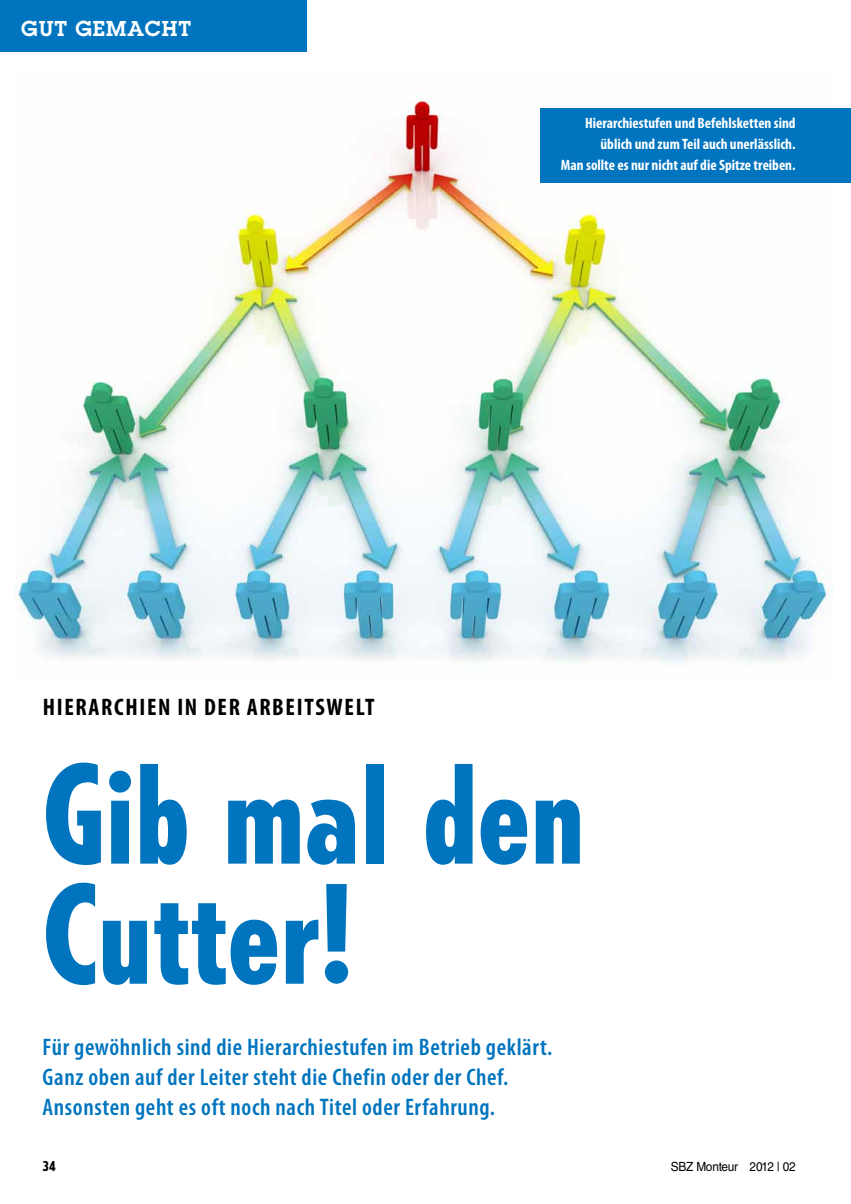
<style>
.page{position:relative;width:851px;height:1204px;background:#fff}
.page>*{position:absolute;margin:0;border:0;box-sizing:border-box;transform-origin:0 0}
.t1{font:800 condensed 135px/120px "Tempo Std";color:#0074be}
.t2{font:600 condensed 24px/30px "Myriad Pro";letter-spacing:.025em;color:#0074be}
.t3{font:700 condensed 24px "Myriad Pro";letter-spacing:.07em;color:#000}
.t4{font:600 21px "Lubalin Graph Std";letter-spacing:.05em;color:#fff}
.t5{font:700 condensed 15px/21px "Myriad Pro";color:#fff;text-align:right}
.t6{font:800 condensed 13.5px "Tempo Std";color:#000}
.t7{font:12.6px "Helvetica LT Std";letter-spacing:-.02em;color:#000;scale:.94 1}
</style>
<div class="page">
<img style="left:16px;top:92px;width:816px;height:571px">
<div style="left:0;top:0;width:306px;height:51px;background:#0074be"></div>
<div style="left:540px;top:108px;width:310px;height:75px;background:#0074be"></div>
<p class="t4" style="left:21px;top:15px;width:171px">GUT GEMACHT</p>
<p class="t5" style="left:561px;top:112px;width:236px">Hierarchiestufen und Befehlsketten sind üblich und zum Teil auch unerlässlich.<br>Man sollte es nur nicht auf die Spitze treiben.</p>
<p class="t3" style="left:43px;top:691px;width:333px">Hierarchien in der Arbeitswelt</p>
<h1 class="t1" style="left:43px;top:753px;width:544px">Gib mal den<br>Cutter!</h1>
<p class="t2" style="left:43px;top:1031px;width:511px">Für gewöhnlich sind die Hierarchiestufen im Betrieb geklärt.<br>Ganz oben auf der Leiter steht die Chefin oder der Chef.<br>Ansonsten geht es oft noch nach Titel oder Erfahrung.</p>
<p class="t6" style="left:43px;top:1157px;width:14px">34</p>
<p class="t7" style="left:670px;top:1158px;width:134px">SBZ Monteur 2012 | 02</p>
</div>
